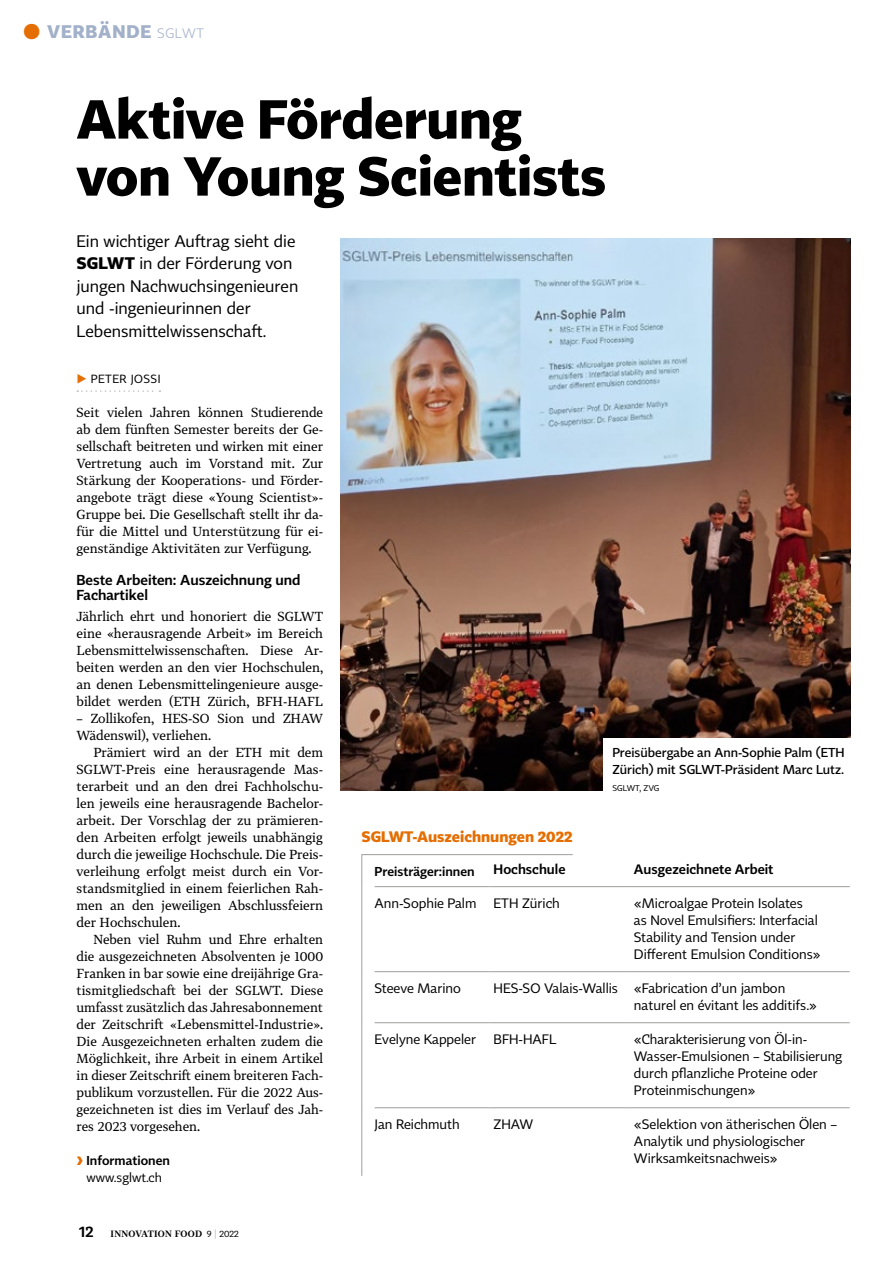
<style>
.page{position:relative;width:893px;height:1263px;background:#fff}
.page>*{position:absolute;margin:0;border:0;box-sizing:border-box;transform-origin:0 0}
.t1{font:700 54px/57px "Tabac Sans";letter-spacing:-.005em;color:#000}
.t2{font:700 18px "Tabac Sans";letter-spacing:.05em;color:#a2b1c9}
.t3{font:16.5px/22.5px "Tabac Sans";color:#000}
.t4{font:700 15px "Tabac Sans";color:#e56e02}
.t5{font:600 14.25px/15px "Tabac Sans";color:#000}
.t6{font:13.5px/17px "Tabac Sans";color:#000}
.t7{font:600 13.5px "Tabac Sans";color:#000}
.t8{font:12.9px/17px "Tabac G3";color:#000;text-align:justify}
.t9{font:500 12.75px/17px "Tabac Sans";color:#000}
.t10{font:600 12.75px/17px "Tabac Sans";color:#000;text-align:center}
.t11{font:11.7px "Tabac Sans";letter-spacing:.04em;color:#000}
.t12{font:600 9px "Tabac G2";letter-spacing:.03em;color:#000}
.t13{font:8.25px "Tabac Sans";letter-spacing:.01em;color:#000}
.s1{font-size:21px;color:#e56e02}
.s2{font-weight:300;font-size:13.5px}
.s3{font-weight:700}
.s4{font-size:12px;color:#e56e02}
.s5{font-weight:400;font-size:12px;color:#e56e02}
.s6{font-weight:400}
.s7{font-family:"Tabac Sans";font-size:15px}
.s8{font-family:"Tabac Sans";font-weight:400}
.s9{font-family:"Tabac Sans";font-weight:300;color:#9d9d9c}
</style>
<div class="page">
<svg style="left:77px;top:390px;width:83px;height:2px"></svg>
<hr style="left:361px;top:854px;width:212px;height:1px;background:#9d9d9c">
<hr style="left:361px;top:855px;width:1px;height:32px;background:#9d9d9c">
<hr style="left:361px;top:887px;width:1px;height:85px;background:#9d9d9c">
<hr style="left:361px;top:972px;width:1px;height:51px;background:#9d9d9c">
<hr style="left:361px;top:1023px;width:1px;height:85px;background:#9d9d9c">
<hr style="left:361px;top:1108px;width:1px;height:68px;background:#9d9d9c">
<hr style="left:375px;top:886px;width:114px;height:1px;background:#9d9d9c">
<hr style="left:489px;top:886px;width:141px;height:1px;background:#9d9d9c">
<hr style="left:630px;top:886px;width:220px;height:1px;background:#9d9d9c">
<hr style="left:375px;top:971px;width:114px;height:1px;background:#9d9d9c">
<hr style="left:489px;top:971px;width:141px;height:1px;background:#9d9d9c">
<hr style="left:630px;top:971px;width:220px;height:1px;background:#9d9d9c">
<hr style="left:375px;top:1022px;width:114px;height:1px;background:#9d9d9c">
<hr style="left:489px;top:1022px;width:141px;height:1px;background:#9d9d9c">
<hr style="left:630px;top:1022px;width:220px;height:1px;background:#9d9d9c">
<hr style="left:375px;top:1107px;width:114px;height:1px;background:#9d9d9c">
<hr style="left:489px;top:1107px;width:141px;height:1px;background:#9d9d9c">
<hr style="left:630px;top:1107px;width:220px;height:1px;background:#9d9d9c">
<img style="left:340px;top:239px;width:510px;height:552px">
<div style="left:604px;top:739px;width:260px;height:75px;background:#fff"></div>
<h2 class="t2" style="left:22px;top:21px;width:183px"><span class="s1">●</span> VERBÄNDE <span class="s2">SGLWT</span></h2>
<h1 class="t1" style="left:77px;top:91px;width:531px">Aktive Förderung von Young Scientists</h1>
<p class="t3" style="left:77px;top:230px;width:223px">Ein wichtiger Auftrag sieht die<br><span class="s3">SGLWT</span> in der Förderung von jungen Nachwuchsingenieuren und -ingenieurinnen der<br>Lebensmittelwissenschaft.</p>
<p class="t11" style="left:77px;top:371px;width:86px"><span class="s4">▶</span> PETER JOSSI</p>
<p class="t8" style="left:77px;top:404px;width:248px">Seit vielen Jahren können Studierende ab dem fünften Semester bereits der Ge&shy;sellschaft beitreten und wirken mit einer Vertretung auch im Vorstand mit. Zur Stärkung der Kooperations- und Förder&shy;angebote trägt diese «Young Scientist»- Gruppe bei. Die Gesellschaft stellt ihr da&shy;für die Mittel und Unterstützung für ei&shy;genständige Aktivitäten zur Verfügung.</p>
<p class="t5" style="left:77px;top:573px;width:225px">Beste Arbeiten: Auszeichnung und<br>Fachartikel</p>
<p class="t8" style="left:77px;top:608px;width:248px">Jährlich ehrt und honoriert die SGLWT eine «herausragende Arbeit» im Bereich Lebensmittelwissenschaften. Diese Ar&shy;beiten werden an den vier Hochschulen, an denen Lebensmittelingenieure ausge&shy;bildet werden (ETH Zürich, BFH-HAFL</p>
<p class="t8" style="left:77px;top:710px;width:248px">– Zollikofen, HES-SO Sion und ZHAW<br>Wädenswil), verliehen.</p>
<p class="t8" style="left:77px;top:744px;width:248px;text-indent:17px">Prämiert wird an der ETH mit dem SGLWT-Preis eine herausragende Mas&shy;terarbeit und an den drei Fachholschu&shy;len jeweils eine herausragende Bachelor&shy;arbeit. Der Vorschlag der zu prämieren&shy;den Arbeiten erfolgt jeweils unabhängig durch die jeweilige Hochschule. Die Preis&shy;verleihung erfolgt meist durch ein Vor&shy;standsmitglied in einem feierlichen Rah&shy;men an den jeweiligen Abschlussfeiern der Hochschulen.</p>
<p class="t8" style="left:77px;top:931px;width:248px;text-indent:17px">Neben viel Ruhm und Ehre erhalten die ausgezeichneten Absolventen je 1000<br>Franken in bar sowie eine dreijährige Gra&shy;tismitgliedschaft bei der SGLWT. Diese umfasst zusätzlich das Jahresabonnement der Zeitschrift «Lebensmittel-Industrie».<br>Die Ausgezeichneten erhalten zudem die Möglichkeit, ihre Arbeit in einem Artikel in dieser Zeitschrift einem breiteren Fach&shy;publikum vorzustellen. Für die 2022 Aus&shy;gezeichneten ist dies im Verlauf des Jah&shy;res 2023 vorgesehen.</p>
<p class="t10" style="left:77px;top:1152px;width:95px"><span class="s5">❱</span> Informationen <span class="s6">www.sglwt.ch</span></p>
<p class="t12" style="left:79px;top:1228px;width:161px"><span class="s7">12</span> INNOVATION FOOD <span class="s8">9</span> <span class="s9">|</span> <span class="s8">2022</span></p>
<p class="t9" style="left:612px;top:744px;width:234px">Preisübergabe an Ann-Sophie Palm (ETH<br>Zürich) mit SGLWT-Präsident Marc Lutz.</p>
<p class="t13" style="left:612px;top:783px;width:49px">SGLWT, ZVG</p>
<p class="t4" style="left:361px;top:827px;width:213px">SGLWT-Auszeichnungen 2022</p>
<p class="t10" style="left:375px;top:863px;width:102px">Preisträger:innen</p>
<p class="t7" style="left:494px;top:861px;width:73px">Hochschule</p>
<p class="t7" style="left:634px;top:861px;width:141px">Ausgezeichnete Arbeit</p>
<p class="t6" style="left:375px;top:895px;width:103px">Ann-Sophie Palm</p>
<p class="t6" style="left:494px;top:895px;width:68px">ETH Zürich</p>
<p class="t6" style="left:634px;top:895px;width:188px">«Microalgae Protein Isolates<br>as Novel Emulsifiers: Interfacial<br>Stability and Tension under<br>Different Emulsion Conditions»</p>
<p class="t6" style="left:375px;top:980px;width:88px">Steeve Marino</p>
<p class="t6" style="left:634px;top:980px;width:185px;text-indent:-140px">HES-SO Valais-Wallis «Fabrication d’un jambon naturel en évitant les additifs.»</p>
<p class="t6" style="left:375px;top:1031px;width:103px">Evelyne Kappeler</p>
<p class="t6" style="left:494px;top:1031px;width:64px">BFH-HAFL</p>
<p class="t6" style="left:634px;top:1031px;width:210px">«Charakterisierung von Öl-in-<br>Wasser-Emulsionen – Stabilisierung durch pflanzliche Proteine oder<br>Proteinmischungen»</p>
<p class="t6" style="left:375px;top:1116px;width:87px">Jan Reichmuth</p>
<p class="t6" style="left:494px;top:1116px;width:41px">ZHAW</p>
<p class="t6" style="left:634px;top:1116px;width:205px">«Selektion von ätherischen Ölen –<br>Analytik und physiologischer<br>Wirksamkeitsnachweis»</p>
</div>
